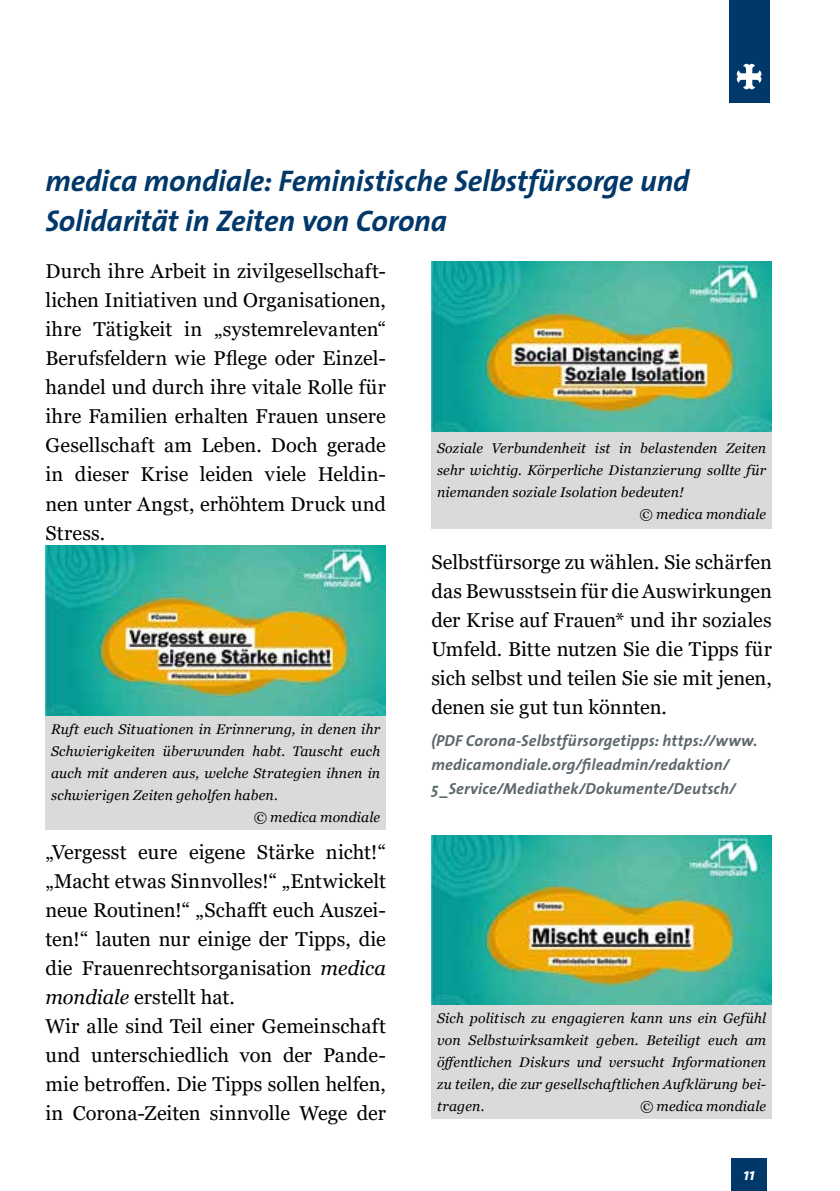
<style>
.page{position:relative;width:840px;height:1191px;background:#fff}
.page>*{position:absolute;margin:0;border:0;box-sizing:border-box;transform-origin:0 0}
.t1{font:italic 700 30px/40px "The Sans";letter-spacing:-.005em;color:#003869}
.t2{font:20px/29px "Georgia";letter-spacing:-.005em;color:#000;text-align:justify}
.t3{font:italic 700 17px "The Sans";color:#fff}
.t4{font:italic 700 16px/24px "The Sans";letter-spacing:.01em;color:#5d686e}
.t5{font:italic 14px/22px "Georgia";letter-spacing:.01em;color:#000;text-align:justify}
.s1{font-style:italic}
</style>
<div class="page">
<img style="left:45px;top:546px;width:341px;height:170px">
<div style="left:45px;top:716px;width:341px;height:113px;background:#dbdad9"></div>
<img style="left:431px;top:262px;width:340px;height:170px">
<div style="left:431px;top:432px;width:340px;height:97px;background:#dbdad9"></div>
<img style="left:431px;top:835px;width:340px;height:170px">
<div style="left:431px;top:1005px;width:340px;height:113px;background:#dbdad9"></div>
<div style="left:730px;top:1158px;width:36px;height:33px;background:#003869"></div>
<div style="left:728px;top:0;width:40px;height:102px;background:#003869"></div>
<svg style="left:736px;top:64px;width:25px;height:25px"></svg>
<h1 class="t1" style="left:45px;top:161px;width:645px">medica mondiale: Feministische Selbstfürsorge und<br>Solidarität in Zeiten von Corona</h1>
<p class="t2" style="left:45px;top:257px;width:342px">Durch ihre Arbeit in zivilgesellschaft&shy;lichen Initiativen und Organisationen, ihre Tätigkeit in „systemrelevanten“ Berufsfeldern wie Pflege oder Einzel&shy;handel und durch ihre vitale Rolle für ihre Familien erhalten Frauen unsere Gesellschaft am Leben. Doch gerade in dieser Krise leiden viele Heldin&shy;nen unter Angst, erhöhtem Druck und Stress.</p>
<p class="t5" style="left:437px;top:437px;width:330px">Soziale Verbundenheit ist in belastenden Zeiten</p>
<p class="t5" style="left:437px;top:459px;width:330px">sehr wichtig. Körperliche Distanzierung sollte für</p>
<p class="t5" style="left:437px;top:481px;width:248px">niemanden soziale Isolation bedeuten!</p>
<p class="t5" style="left:639px;top:503px;width:128px">© medica mondiale</p>
<p class="t5" style="left:51px;top:718px;width:330px">Ruft euch Situationen in Erinnerung, in denen ihr</p>
<p class="t5" style="left:51px;top:740px;width:330px">Schwierigkeiten überwunden habt. Tauscht euch</p>
<p class="t5" style="left:51px;top:762px;width:330px">auch mit anderen aus, welche Strategien ihnen in</p>
<p class="t5" style="left:51px;top:784px;width:228px">schwierigen Zeiten geholfen haben.</p>
<p class="t5" style="left:253px;top:806px;width:128px">© medica mondiale</p>
<p class="t2" style="left:45px;top:837px;width:342px;text-align:left">„Vergesst eure eigene Stärke nicht!“ „Macht etwas Sinnvolles!“ „Entwickelt neue Routinen!“ „Schafft euch Auszei&shy;ten!“ lauten nur einige der Tipps, die die Frauenrechtsorganisation <span class="s1">medica mondiale</span> erstellt hat.<br>Wir alle sind Teil einer Gemeinschaft und unterschiedlich von der Pande&shy;mie betroffen. Die Tipps sollen helfen, in Corona-Zeiten sinnvolle Wege der</p>
<p class="t2" style="left:431px;top:547px;width:342px">Selbstfürsorge zu wählen. Sie schärfen das Bewusstsein für die Auswirkungen der Krise auf Frauen* und ihr soziales Umfeld. Bitte nutzen Sie die Tipps für sich selbst und teilen Sie sie mit jenen, denen sie gut tun könnten.</p>
<p class="t4" style="left:431px;top:729px;width:327px">(PDF Corona-Selbstfürsorgetipps: https://www. medicamondiale.org/fileadmin/redaktion/<br>5_Service/Mediathek/Dokumente/Deutsch/</p>
<p class="t5" style="left:437px;top:1007px;width:330px">Sich politisch zu engagieren kann uns ein Gefühl von Selbstwirksamkeit geben. Beteiligt euch am öffentlichen Diskurs und versucht Informationen zu teilen, die zur gesellschaftlichen Aufklärung bei&shy;tragen.</p>
<p class="t5" style="left:640px;top:1095px;width:127px">© medica mondiale</p>
<p class="t3" style="left:743px;top:1163px;width:13px">11</p>
</div>
